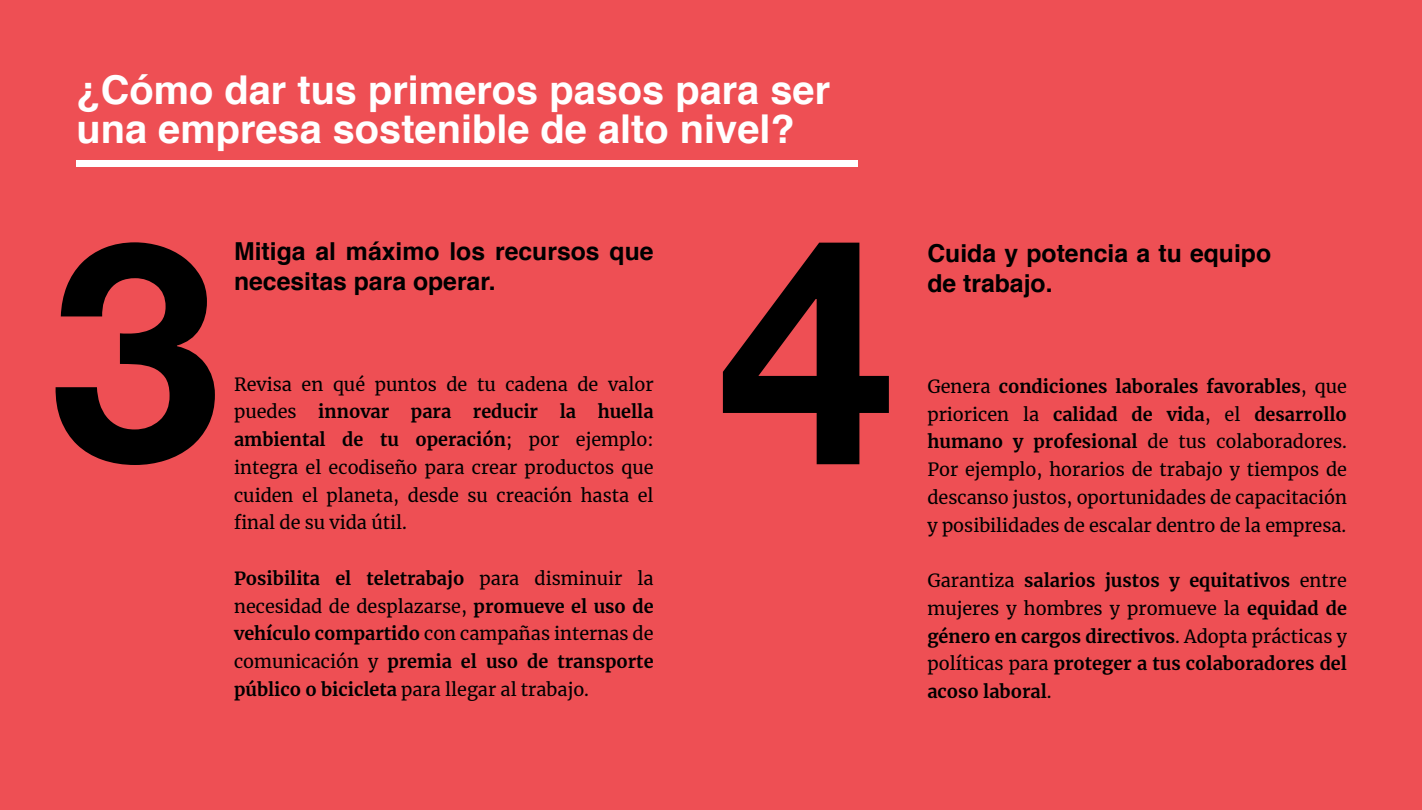
<style>
.page{position:relative;width:1422px;height:810px;background:#fff}
.page>*{position:absolute;margin:0;border:0;box-sizing:border-box;transform-origin:0 0}
.t1{font:700 39.75px/39px "Helvetica";color:#fff}
.t2{font:700 24.75px/30px "Helvetica";color:#000}
.t3{font:18px/27.8px "Merriweather";color:#000;text-align:justify}
.t4{font:700 18px/27.8px "Merriweather";color:#000;text-align:justify}
.s1{font-weight:700}
.s2{font-weight:400}
</style>
<div class="page">
<div style="left:0;top:2px;width:1421px;height:808px;background:#ee4f54"></div>
<hr style="left:0;top:0;width:1421px;height:1px;background:#ee4f54">
<svg style="left:55px;top:242px;width:160px;height:223px"></svg>
<svg style="left:723px;top:243px;width:165px;height:221px"></svg>
<div style="left:76px;top:160px;width:782px;height:6px;background:#fff"></div>
<h1 class="t1" style="left:76px;top:71px;width:755px">¿Cómo dar tus primeros pasos para ser una empresa sostenible de alto nivel?</h1>
<h2 class="t2" style="left:234px;top:237px;width:421px">Mitiga al máximo los recursos que necesitas para operar.</h2>
<h2 class="t2" style="left:927px;top:239px;width:345px">Cuida y potencia a tu equipo de trabajo.</h2>
<p class="t3" style="left:234px;top:370px;width:421px">Revisa en qué puntos de tu cadena de valor puedes <span class="s1">innovar para reducir la huella ambiental de tu operación</span>; por ejemplo: integra el ecodiseño para crear productos que cuiden el planeta, desde su creación hasta el final de su vida útil.</p>
<p class="t4" style="left:234px;top:564px;width:421px">Posibilita el teletrabajo <span class="s2">para disminuir la necesidad de desplazarse,</span> promueve el uso de vehículo compartido <span class="s2">con campañas internas de comunicación y</span> premia el uso de transporte público o bicicleta <span class="s2">para llegar al trabajo.</span></p>
<p class="t3" style="left:927px;top:372px;width:421px">Genera <span class="s1">condiciones laborales favorables</span>, que prioricen la <span class="s1">calidad de vida</span>, el <span class="s1">desarrollo humano y profesional</span> de tus colaboradores.<br>Por ejemplo, horarios de trabajo y tiempos de descanso justos, oportunidades de capacitación y posibilidades de escalar dentro de la empresa.</p>
<p class="t4" style="left:927px;top:566px;width:421px"><span class="s2">Garantiza</span> salarios justos y equitativos <span class="s2">entre mujeres y hombres y promueve la</span> equidad de género en cargos directivos<span class="s2">. Adopta prácticas y políticas para</span> proteger a tus colaboradores del acoso laboral<span class="s2">.</span></p>
</div>
